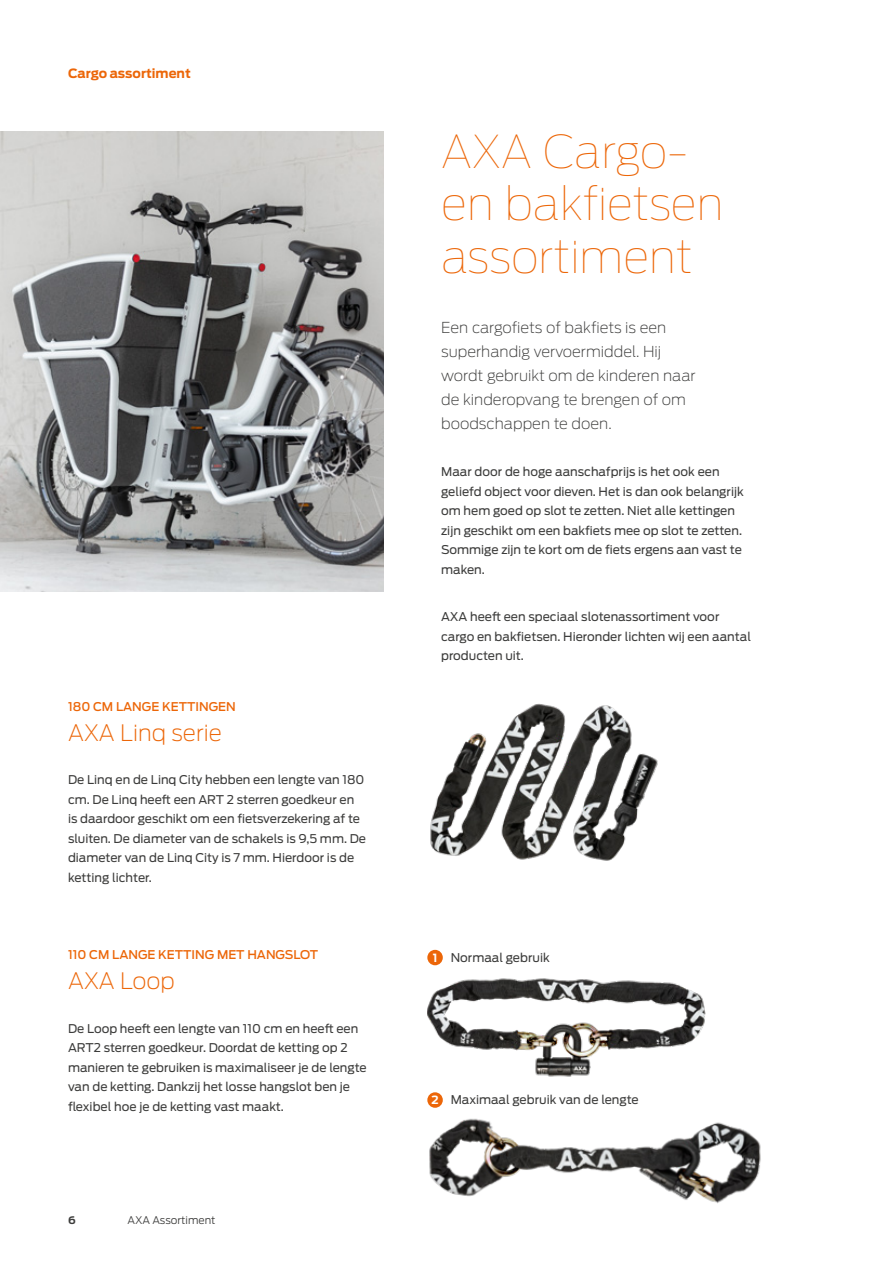
<style>
.page{position:relative;width:893px;height:1263px;background:#fff}
.page>*{position:absolute;margin:0;border:0;box-sizing:border-box;transform-origin:0 0}
.t1{font:100 45px/52.5px "Antenna";color:#ec6608}
.t2{font:200 22.5px "Antenna";color:#ec6608}
.t3{font:200 15px/24px "Antenna";color:#3c3c3b}
.t4{font:700 12.75px "Antenna";color:#ec6608}
.t5{font:12px/19.5px "Antenna";color:#3c3c3b}
.t6{font:500 12px "Antenna";color:#ec6608}
.t7{font:300 10.5px "Antenna";color:#3c3c3b}
.t8{font:700 10.5px "Antenna";color:#3c3c3b}
.s1{font-weight:700;font-size:11.25px;color:#fff}
</style>
<div class="page">
<img style="left:0;top:132px;width:384px;height:460px">
<img style="left:429px;top:1118px;width:332px;height:86px">
<img style="left:427px;top:978px;width:279px;height:99px">
<div style="left:427px;top:950px;width:16px;height:15px;background:#ec6608;border-radius:50%"></div>
<div style="left:427px;top:1092px;width:16px;height:16px;background:#ec6608;border-radius:50%"></div>
<img style="left:430px;top:703px;width:228px;height:158px">
<p class="t4" style="left:68px;top:66px;width:124px">Cargo assortiment</p>
<p class="t6" style="left:68px;top:699px;width:169px">180 CM LANGE KETTINGEN</p>
<h2 class="t2" style="left:68px;top:719px;width:155px">AXA Linq serie</h2>
<p class="t5" style="left:68px;top:770px;width:299px">De Linq en de Linq City hebben een lengte van 180 cm. De Linq heeft een ART 2 sterren goedkeur en is daardoor geschikt om een fietsverzekering af te sluiten. De diameter van de schakels is 9,5 mm. De diameter van de Linq City is 7 mm. Hierdoor is de ketting lichter.</p>
<p class="t6" style="left:68px;top:948px;width:252px">110 CM LANGE KETTING MET HANGSLOT</p>
<h2 class="t2" style="left:68px;top:968px;width:108px">AXA Loop</h2>
<p class="t5" style="left:68px;top:1018px;width:300px">De Loop heeft een lengte van 110 cm en heeft een ART2 sterren goedkeur. Doordat de ketting op 2 manieren te gebruiken is maximaliseer je de lengte van de ketting. Dankzij het losse hangslot ben je flexibel hoe je de ketting vast maakt.</p>
<p class="t8" style="left:68px;top:1213px;width:9px">6</p>
<p class="t7" style="left:128px;top:1214px;width:89px">AXA Assortiment</p>
<h1 class="t1" style="left:441px;top:125px;width:284px">AXA Cargo&shy;en bakfietsen assortiment</h1>
<p class="t3" style="left:441px;top:315px;width:256px">Een cargofiets of bakfiets is een superhandig vervoermiddel. Hij wordt gebruikt om de kinderen naar de kinderopvang te brengen of om boodschappen te doen.</p>
<p class="t5" style="left:441px;top:462px;width:304px">Maar door de hoge aanschafprijs is het ook een geliefd object voor dieven. Het is dan ook belangrijk om hem goed op slot te zetten. Niet alle kettingen zijn geschikt om een bakfiets mee op slot te zetten.<br>Sommige zijn te kort om de fiets ergens aan vast te maken.</p>
<p class="t5" style="left:441px;top:607px;width:311px">AXA heeft een speciaal slotenassortiment voor cargo en bakfietsen. Hieronder lichten wij een aantal producten uit.</p>
<p class="t5" style="left:433px;top:947px;width:118px"><span class="s1">1</span> Normaal gebruik</p>
<p class="t5" style="left:431px;top:1090px;width:209px"><span class="s1">2</span> Maximaal gebruik van de lengte</p>
</div>
